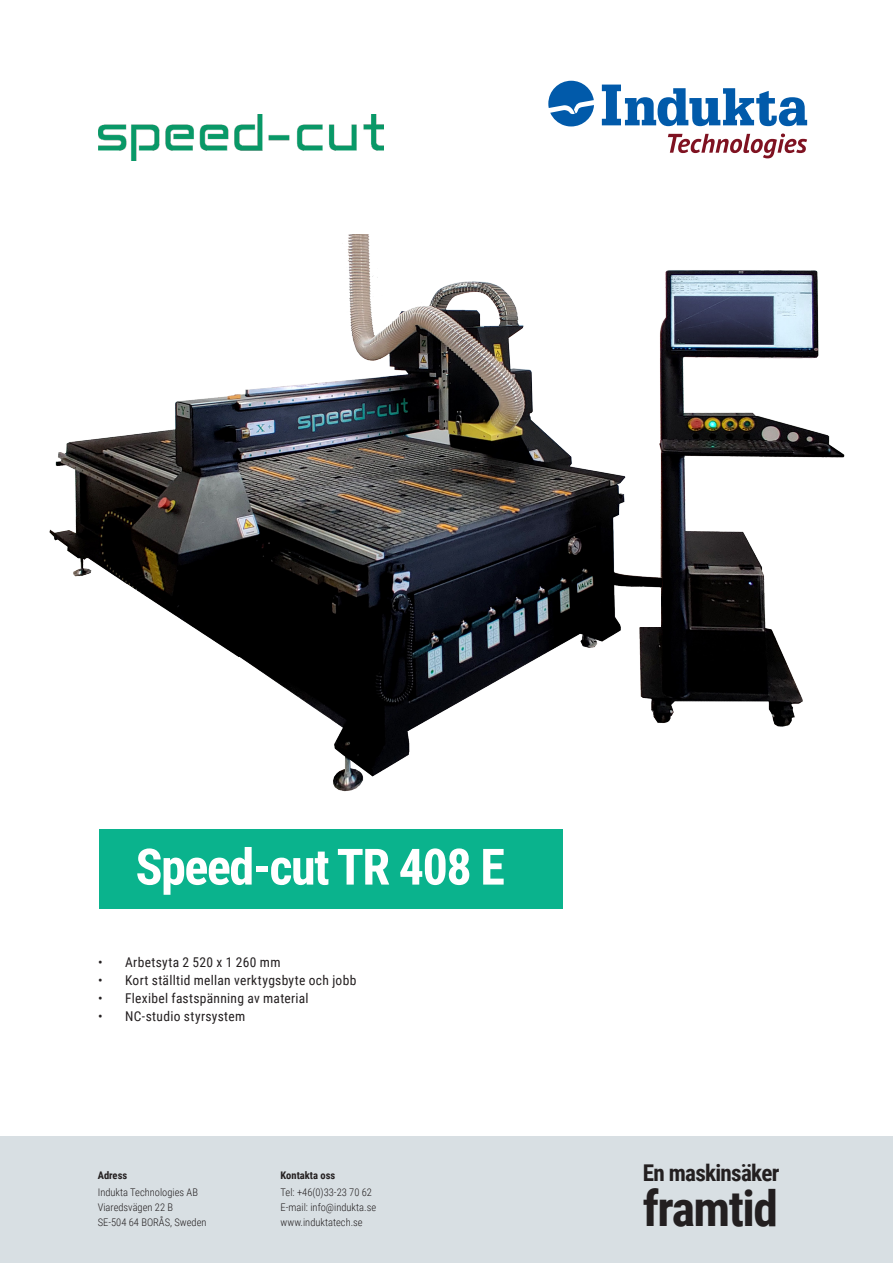
<style>
.page{position:relative;width:893px;height:1263px;background:#fff}
.page>*{position:absolute;margin:0;border:0;box-sizing:border-box;transform-origin:0 0}
.t1{font:700 50.1px "Roboto Condensed";letter-spacing:-.03em;color:#fff}
.t2{font:700 49.5px "Roboto Condensed";letter-spacing:-.03em;color:#231f20}
.t3{font:700 23.1px "Roboto Condensed";letter-spacing:-.03em;color:#231f20}
.t4{font:13.5px "Roboto Condensed";letter-spacing:.02em;color:#231f20}
.t5{font:300 10.5px "Roboto Condensed";color:#231f20}
.t6{font:700 10.5px "Roboto Condensed";color:#231f20}
</style>
<div class="page">
<div style="left:0;top:1137px;width:893px;height:126px;background:#d8dfe3"></div>
<div style="left:99px;top:829px;width:464px;height:80px;background:#0ab38d"></div>
<img style="left:99px;top:114px;width:284px;height:46px">
<svg style="left:602px;top:85px;width:205px;height:41px"></svg>
<svg style="left:548px;top:81px;width:46px;height:45px"></svg>
<svg style="left:668px;top:134px;width:139px;height:24px"></svg>
<img style="left:662px;top:270px;width:183px;height:457px">
<img style="left:49px;top:234px;width:613px;height:558px">
<div style="left:636px;top:588px;width:25px;height:38px;background:#fff"></div>
<p class="t1" style="left:135px;top:832px;width:371px">Speed-cut TR 408 E</p>
<p class="t4" style="left:98px;top:953px;width:184px">• Arbetsyta 2 520 x 1 260 mm</p>
<p class="t4" style="left:98px;top:971px;width:260px">• Kort ställtid mellan verktygsbyte och jobb</p>
<p class="t4" style="left:98px;top:989px;width:212px">• Flexibel fastspänning av material</p>
<p class="t4" style="left:98px;top:1007px;width:149px">• NC-studio styrsystem</p>
<p class="t6" style="left:98px;top:1168px;width:31px">Adress</p>
<p class="t5" style="left:98px;top:1184px;width:102px">Indukta Technologies AB</p>
<p class="t5" style="left:98px;top:1199px;width:77px">Viaredsvägen 22 B</p>
<p class="t5" style="left:98px;top:1214px;width:110px">SE-504 64 BORÅS, Sweden</p>
<p class="t6" style="left:281px;top:1168px;width:56px">Kontakta oss</p>
<p class="t5" style="left:281px;top:1184px;width:93px">Tel: +46(0)33-23 70 62</p>
<p class="t5" style="left:281px;top:1199px;width:97px">E-mail: info@indukta.se</p>
<p class="t5" style="left:281px;top:1214px;width:84px">www.induktatech.se</p>
<p class="t3" style="left:643px;top:1157px;width:138px">En maskinsäker</p>
<p class="t2" style="left:643px;top:1173px;width:137px">framtid</p>
</div>
